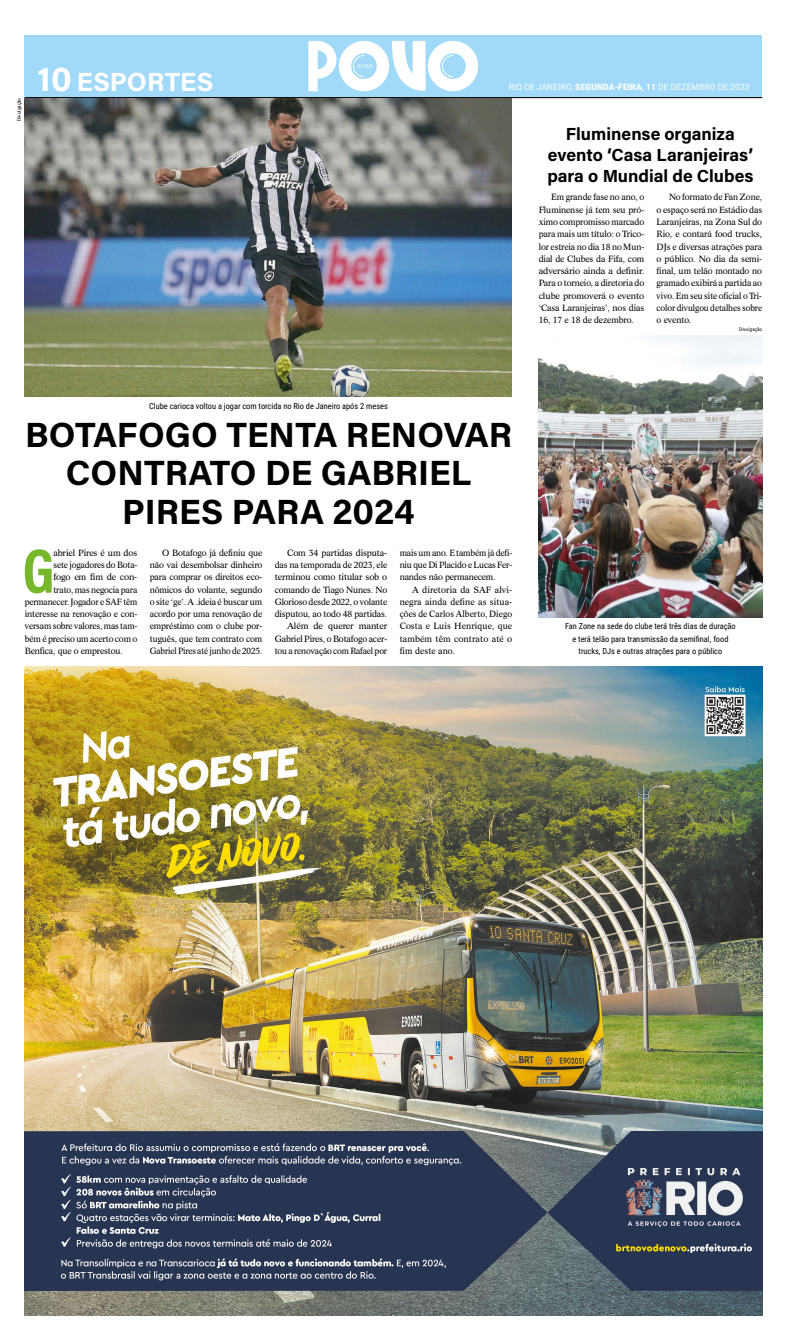
<style>
.page{position:relative;width:787px;height:1340px;background:#fff}
.page>*{position:absolute;margin:0;border:0;box-sizing:border-box;transform-origin:0 0}
.t1{font:63.09px "Acumin Variable Concept";color:#76b82a}
.t2{font:35px/38.5px "Acumin Variable Concept";color:#000;text-align:center}
.t3{font:26.25px "Acumin Variable Concept";color:#fff}
.t4{font:17.5px/21px "Acumin Variable Concept";color:#000;text-align:center}
.t5{font:8.75px/12.2px "Dutch 809 BT Roman C";letter-spacing:-.02em;color:#000;text-align:justify}
.t6{font:8.75px "Roboto";letter-spacing:.025em;color:#fff;scale:.95 1}
.t7{font:8.75px "Dutch 809 BT Roman C";letter-spacing:-.02em;color:#000;scale:1.05 1}
.t8{font:8.31px/12.2px "Roboto Condensed";color:#000;text-align:center}
.t9{font:5.25px "Bell Centennial BT Sub Caption";color:#000}
.s1{font-size:35px}
.s2{font-weight:900}
</style>
<div class="page">
<div style="left:25px;top:35px;width:736px;height:63px;background:#a1daf8"></div>
<div style="left:339px;top:41px;width:50px;height:50px;border:12px solid #fff;border-radius:50%"></div>
<div style="left:427px;top:41px;width:51px;height:50px;border:12px solid #fff;border-radius:50%"></div>
<svg style="left:308px;top:41px;width:28px;height:50px"></svg>
<svg style="left:385px;top:41px;width:69px;height:51px"></svg>
<svg style="left:352px;top:55px;width:20px;height:23px"></svg>
<hr style="left:25px;top:97px;width:736px;height:1px;background:#000">
<img style="left:538px;top:335px;width:223px;height:282px">
<img style="left:25px;top:666px;width:736px;height:649px">
<img style="left:25px;top:98px;width:486px;height:298px">
<p class="t9" style="left:16px;top:121px;width:24px;rotate:-90deg">Divulgação</p>
<h3 class="t3" style="left:37px;top:64px;width:177px"><span class="s1">120</span> ESPORTES</h3>
<p class="t8" style="left:149px;top:399px;width:240px">Clube carioca voltou a jogar com torcida no Rio de Janeiro após 2 meses</p>
<p class="t6" style="left:508px;top:81px;width:255px">RIO DE JANEIRO, <span class="s2">SEGUNDA-FEIRA, 11</span> DE DEZEMBRO DE 2023</p>
<h3 class="t4" style="left:547px;top:122px;width:207px">Fluminense organiza evento ‘Casa Laranjeiras’ para o Mundial de Clubes</h3>
<p class="t5" style="left:538px;top:191px;width:107px;text-indent:12px">Em grande fase no ano, o Fluminense já tem seu pró&shy;ximo compromisso marcado para mais um título: o Trico&shy;lor estreia no dia 18 no Mun&shy;dial de Clubes da Fifa, com adversário ainda a definir.<br>Para o torneio, a diretoria do clube promoverá o evento ‘Casa Laranjeiras’, nos dias 16, 17 e 18 de dezembro.</p>
<p class="t5" style="left:656px;top:191px;width:107px;text-indent:12px">No formato de Fan Zone, o espaço será no Estádio das Laranjeiras, na Zona Sul do Rio, e contará food trucks, DJs e diversas atrações para o público. No dia da semi&shy;final, um telão montado no gramado exibirá a partida ao vivo. Em seu site oficial o Tri&shy;color divulgou detalhes sobre o evento.</p>
<p class="t9" style="left:739px;top:326px;width:24px">Divulgação</p>
<h2 class="t2" style="left:25px;top:414px;width:488px">BOTAFOGO TENTA RENOVAR<br>CONTRATO DE GABRIEL<br>PIRES PARA 2024</h2>
<h1 class="t1" style="left:23px;top:527px;width:33px">G</h1>
<p class="t5" style="left:53px;top:546px;width:85px">abriel Pires é um dos</p>
<p class="t5" style="left:53px;top:559px;width:85px">sete jogadores do Bota-</p>
<p class="t7" style="left:53px;top:572px;width:81px">fogo em fim de con-</p>
<p class="t5" style="left:53px;top:583px;width:85px">trato, mas negocia para</p>
<p class="t5" style="left:25px;top:595px;width:114px">permanecer. Jogador e SAF têm</p>
<p class="t5" style="left:25px;top:608px;width:114px">interesse na renovação e con-</p>
<p class="t5" style="left:25px;top:620px;width:114px">versam sobre valores, mas tam-</p>
<p class="t5" style="left:25px;top:632px;width:114px">bém é preciso um acerto com o</p>
<p class="t5" style="left:25px;top:644px;width:99px">Benfica, que o emprestou.</p>
<p class="t5" style="left:150px;top:546px;width:114px;text-indent:12px">O Botafogo já definiu que não vai desembolsar dinheiro para comprar os direitos eco&shy;nômicos do volante, segundo o site ‘ge’. A .ideia é buscar um acordo por uma renovação de empréstimo com o clube por&shy;tuguês, que tem contrato com Gabriel Pires até junho de 2025.</p>
<p class="t5" style="left:274px;top:546px;width:114px;text-align:right">Com 34 partidas disputa&shy;das na temporada de 2023, ele terminou como titular sob o comando de Tiago Nunes. No<br>Glorioso desde 2022, o volante disputou, ao todo 48 partidas.<br>Além de querer manter<br>Gabriel Pires, o Botafogo acer&shy;tou a renovação com Rafael por</p>
<p class="t5" style="left:399px;top:546px;width:114px">mais um ano. E também já defi&shy;niu que Di Placido e Lucas Fer&shy;nandes não permanecem.</p>
<p class="t5" style="left:399px;top:583px;width:114px;text-indent:12px">A diretoria da SAF alvi&shy;negra ainda define as situa&shy;ções de Carlos Alberto, Diego Costa e Luis Henrique, que também têm contrato até o fim deste ano.</p>
<p class="t8" style="left:565px;top:620px;width:172px">Fan Zone na sede do clube terá três dias de duração e terá telão para transmissão da semifinal, food trucks, DJs e outras atrações para o público</p>
</div>
